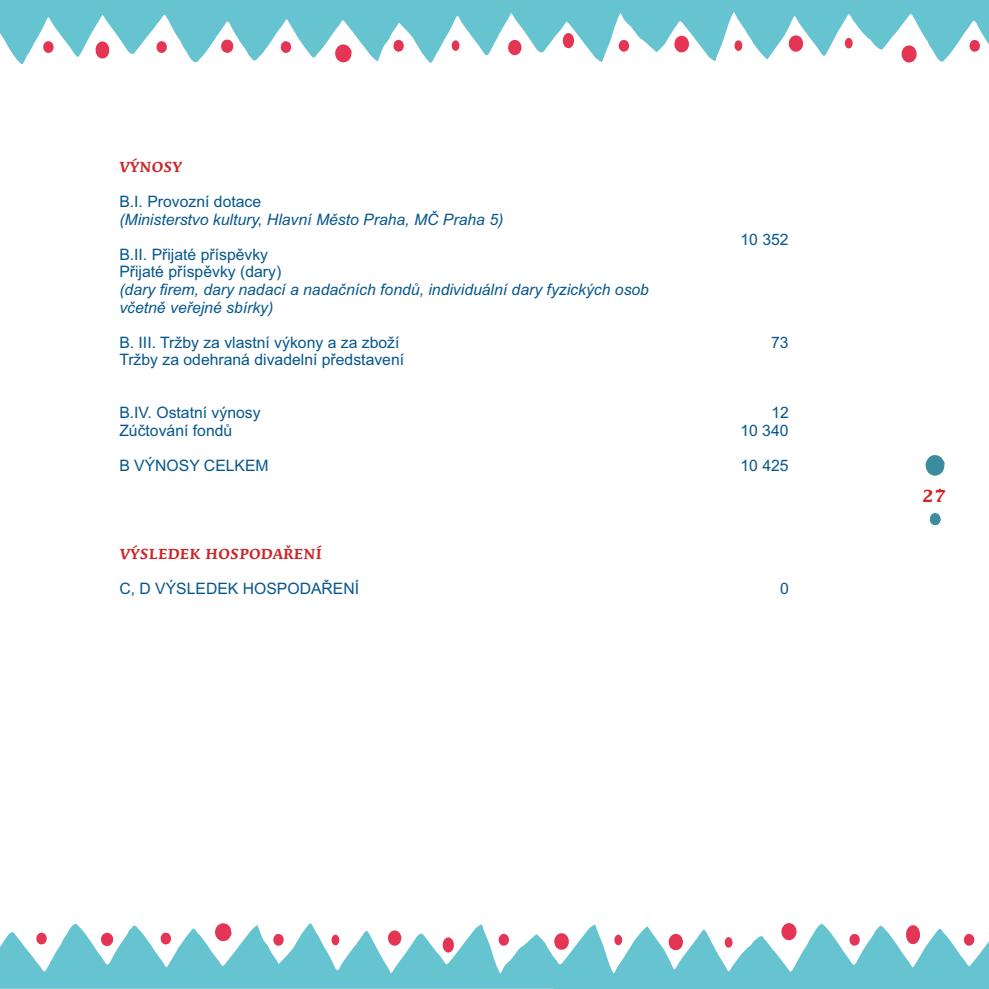
<style>
.page{position:relative;width:989px;height:989px;background:#fff}
.page>*{position:absolute;margin:0;border:0;box-sizing:border-box;transform-origin:0 0}
.t1{font:700 19.25px "Mirarae TL";color:#cd2628}
.t2{font:15.75px/17.7px "Arial";color:#05578d}
.t3{font:italic 15.75px/17.7px "Arial";color:#05578d}
.t4{font:700 15.75px "Mirarae TL";color:#cd2628}
.s1{font-weight:400;font-size:21px}
</style>
<div class="page">
<svg style="left:0;top:923px;width:989px;height:66px"></svg>
<svg style="left:0;top:0;width:674px;height:64px;fill:#66c3d0"></svg>
<svg style="left:563px;top:33px;width:12px;height:16px"></svg>
<svg style="left:95px;top:41px;width:14px;height:18px"></svg>
<svg style="left:451px;top:40px;width:9px;height:11px"></svg>
<svg style="left:43px;top:41px;width:11px;height:12px"></svg>
<svg style="left:156px;top:41px;width:12px;height:12px"></svg>
<svg style="left:281px;top:41px;width:11px;height:12px"></svg>
<svg style="left:393px;top:40px;width:11px;height:12px"></svg>
<svg style="left:508px;top:40px;width:14px;height:16px"></svg>
<svg style="left:618px;top:40px;width:12px;height:12px"></svg>
<svg style="left:674px;top:0;width:315px;height:63px"></svg>
<svg style="left:221px;top:40px;width:12px;height:13px"></svg>
<svg style="left:334px;top:44px;width:18px;height:19px"></svg>
<svg style="left:930px;top:513px;width:11px;height:12px"></svg>
<svg style="left:925px;top:455px;width:20px;height:21px"></svg>
<p class="t4" style="left:119px;top:160px;width:64px">VÝNOSY</p>
<p class="t2" style="left:119px;top:194px;width:143px">B.I. Provozní dotace</p>
<p class="t3" style="left:119px;top:212px;width:385px">(Ministerstvo kultury, Hlavní Město Praha, MČ Praha 5)</p>
<p class="t2" style="left:119px;top:247px;width:163px">B.II. Přijaté příspěvky<br>Přijaté příspěvky (dary)</p>
<p class="t2" style="left:740px;top:232px;width:50px">10 352</p>
<p class="t3" style="left:119px;top:282px;width:531px">(dary firem, dary nadací a nadačních fondů, individuální dary fyzických osob včetně veřejné sbírky)</p>
<p class="t2" style="left:119px;top:335px;width:282px">B. III. Tržby za vlastní výkony a za zboží</p>
<p class="t2" style="left:771px;top:335px;width:19px">73</p>
<p class="t2" style="left:119px;top:352px;width:286px">Tržby za odehraná divadelní představení</p>
<p class="t2" style="left:119px;top:405px;width:143px">B.IV. Ostatní výnosy</p>
<p class="t2" style="left:771px;top:405px;width:19px">12</p>
<p class="t2" style="left:119px;top:423px;width:114px">Zúčtování fondů</p>
<p class="t2" style="left:740px;top:423px;width:50px">10 340</p>
<p class="t2" style="left:119px;top:458px;width:151px">B VÝNOSY CELKEM</p>
<p class="t2" style="left:740px;top:458px;width:50px">10 425</p>
<p class="t4" style="left:119px;top:547px;width:204px">VÝSLEDEK HOSPODAŘENÍ</p>
<p class="t2" style="left:119px;top:581px;width:241px">C, D VÝSLEDEK HOSPODAŘENÍ</p>
<p class="t2" style="left:780px;top:581px;width:10px">0</p>
<p class="t1" style="left:922px;top:488px;width:25px">2 7<span class="s1">7</span></p>
</div>
